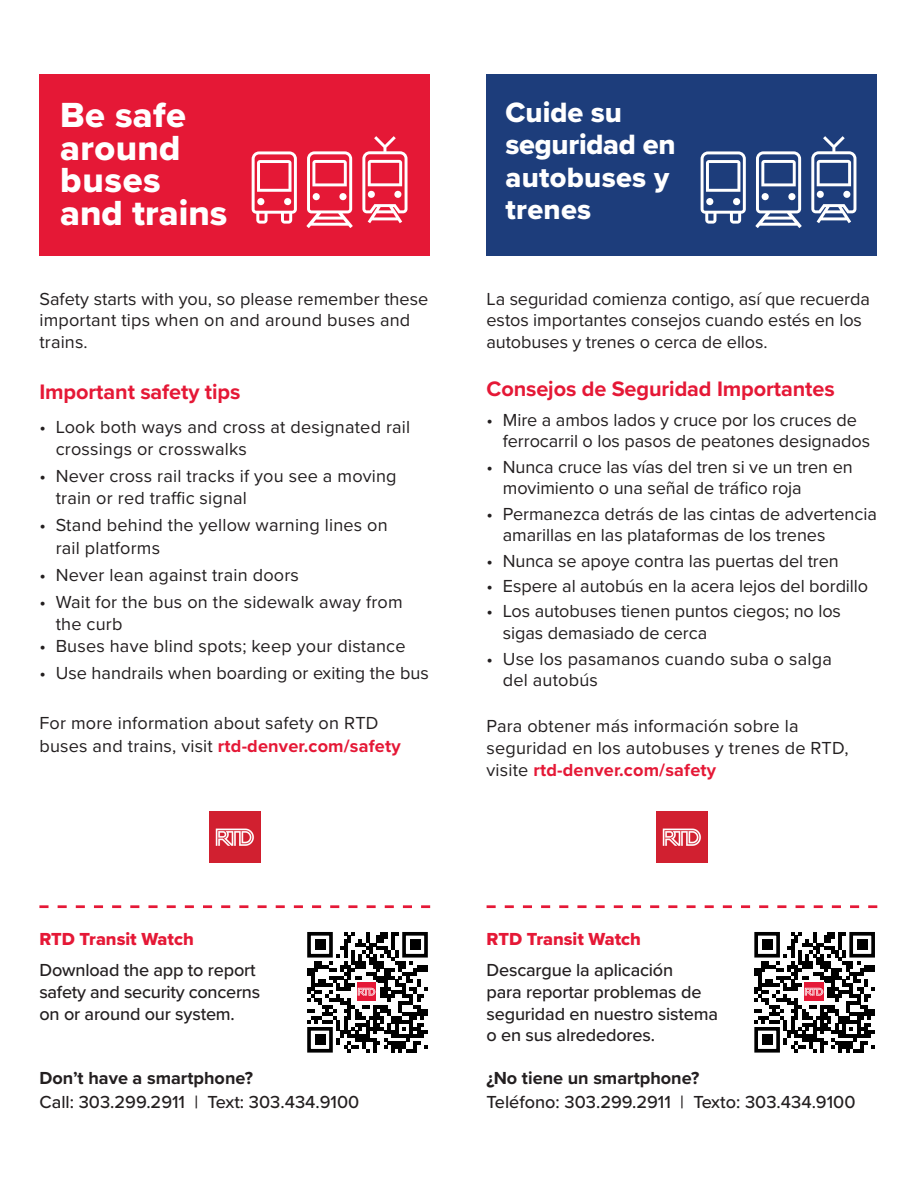
<style>
.page{position:relative;width:918px;height:1188px;background:#fff}
.page>*{position:absolute;margin:0;border:0;box-sizing:border-box;transform-origin:0 0}
.BODY{font:36.15px/32.5px "Proxima Nova Extrabld";letter-spacing:.01em;color:#fff}
.BODY-2{font:28.95px/32.5px "Proxima Nova Extrabld";color:#fff}
.BODY-3{font:700 21.75px "Proxima Nova";letter-spacing:-.005em;color:#e51836}
.BODY-4{font:18.15px/21.8px "Proxima Nova";color:#231f20}
.BODY-5{font:500 18.15px/21.8px "Proxima Nova";letter-spacing:-.01em;color:#231f20}
.BODY-6{font:700 18.15px "Proxima Nova";color:#231f20}
.BODY-7{font:18.15px "Proxima Nova Extrabld";color:#e51836}
.s1{font-weight:700;color:#e51836}
</style>
<div class="page">
<div style="left:39px;top:74px;width:391px;height:181px;background:#e51836"></div>
<svg style="left:39px;top:905px;width:391px;height:3px"></svg>
<svg style="left:307px;top:932px;width:121px;height:121px"></svg>
<div style="left:357px;top:982px;width:21px;height:21px;background:#fff"></div>
<img style="left:358px;top:983px;width:18px;height:18px">
<svg style="left:252px;top:151px;width:45px;height:73px"></svg>
<svg style="left:306px;top:151px;width:47px;height:77px"></svg>
<svg style="left:362px;top:136px;width:46px;height:87px"></svg>
<svg style="left:394px;top:190px;width:8px;height:8px"></svg>
<img style="left:209px;top:811px;width:52px;height:52px">
<div style="left:487px;top:74px;width:390px;height:181px;background:#1d3d7b"></div>
<svg style="left:487px;top:905px;width:390px;height:3px"></svg>
<svg style="left:754px;top:932px;width:121px;height:121px"></svg>
<svg style="left:804px;top:982px;width:21px;height:21px"></svg>
<img style="left:805px;top:983px;width:18px;height:18px">
<img style="left:656px;top:811px;width:52px;height:52px">
<svg style="left:701px;top:151px;width:45px;height:73px"></svg>
<svg style="left:755px;top:151px;width:47px;height:77px"></svg>
<svg style="left:811px;top:136px;width:45px;height:87px"></svg>
<svg style="left:843px;top:190px;width:8px;height:8px"></svg>
<p class="BODY" style="left:60px;top:98px;width:169px">Be safe around buses and trains</p>
<p class="BODY-4" style="left:39px;top:287px;width:390px">Safety starts with you, so please remember these important tips when on and around buses and trains.</p>
<p class="BODY-3" style="left:39px;top:376px;width:203px">Important safety tips</p>
<p class="BODY-4" style="left:56px;top:415px;width:356px;text-indent:-16px">• Look both ways and cross at designated rail crossings or crosswalks</p>
<p class="BODY-4" style="left:56px;top:464px;width:342px;text-indent:-16px">• Never cross rail tracks if you see a moving train or red traffic signal</p>
<p class="BODY-4" style="left:56px;top:512px;width:334px;line-height:23.5px;text-indent:-16px">• Stand behind the yellow warning lines on rail platforms</p>
<p class="BODY-4" style="left:39px;top:564px;width:261px">• Never lean against train doors</p>
<p class="BODY-4" style="left:56px;top:591px;width:348px;text-indent:-16px">• Wait for the bus on the sidewalk away from the curb</p>
<p class="BODY-4" style="left:39px;top:634px;width:368px">• Buses have blind spots; keep your distance</p>
<p class="BODY-4" style="left:39px;top:661px;width:391px">• Use handrails when boarding or exiting the bus</p>
<p class="BODY-4" style="left:39px;top:710px;width:363px;line-height:23.5px">For more information about safety on RTD buses and trains, visit <span class="s1">rtd-denver.com/safety</span></p>
<p class="BODY-2" style="left:506px;top:95px;width:172px">Cuide su seguridad en autobuses y trenes</p>
<p class="BODY-4" style="left:487px;top:287px;width:385px">La seguridad comienza contigo, así que recuerda estos importantes consejos cuando estés en los autobuses y trenes o cerca de ellos.</p>
<p class="BODY-3" style="left:487px;top:372px;width:350px">Consejos de Seguridad Importantes</p>
<p class="BODY-4" style="left:503px;top:408px;width:369px;text-indent:-16px">• Mire a ambos lados y cruce por los cruces de ferrocarril o los pasos de peatones designados</p>
<p class="BODY-4" style="left:503px;top:455px;width:351px;text-indent:-16px">• Nunca cruce las vías del tren si ve un tren en movimiento o una señal de tráfico roja</p>
<p class="BODY-4" style="left:503px;top:502px;width:376px;text-indent:-16px">• Permanezca detrás de las cintas de advertencia amarillas en las plataformas de los trenes</p>
<p class="BODY-4" style="left:487px;top:549px;width:354px">• Nunca se apoye contra las puertas del tren</p>
<p class="BODY-4" style="left:487px;top:574px;width:383px">• Espere al autobús en la acera lejos del bordillo</p>
<p class="BODY-4" style="left:503px;top:600px;width:340px;text-indent:-16px">• Los autobuses tienen puntos ciegos; no los sigas demasiado de cerca</p>
<p class="BODY-4" style="left:503px;top:647px;width:331px;text-indent:-16px">• Use los pasamanos cuando suba o salga del autobús</p>
<p class="BODY-4" style="left:487px;top:715px;width:364px">Para obtener más información sobre la seguridad en los autobuses y trenes de RTD, visite <span class="s1">rtd-denver.com/safety</span></p>
<p class="BODY-7" style="left:39px;top:925px;width:156px">RTD Transit Watch</p>
<p class="BODY-5" style="left:39px;top:959px;width:222px">Download the app to report safety and security concerns on or around our system.</p>
<p class="BODY-6" style="left:39px;top:1064px;width:215px">Don’t have a smartphone?</p>
<p class="BODY-5" style="left:39px;top:1091px;width:321px">Call: 303.299.2911 | Text: 303.434.9100</p>
<p class="BODY-7" style="left:487px;top:925px;width:156px">RTD Transit Watch</p>
<p class="BODY-5" style="left:487px;top:959px;width:233px">Descargue la aplicación<br>para reportar problemas de seguridad en nuestro sistema o en sus alrededores.</p>
<p class="BODY-6" style="left:487px;top:1064px;width:214px">¿No tiene un smartphone?</p>
<p class="BODY-5" style="left:487px;top:1091px;width:370px">Teléfono: 303.299.2911 | Texto: 303.434.9100</p>
</div>
